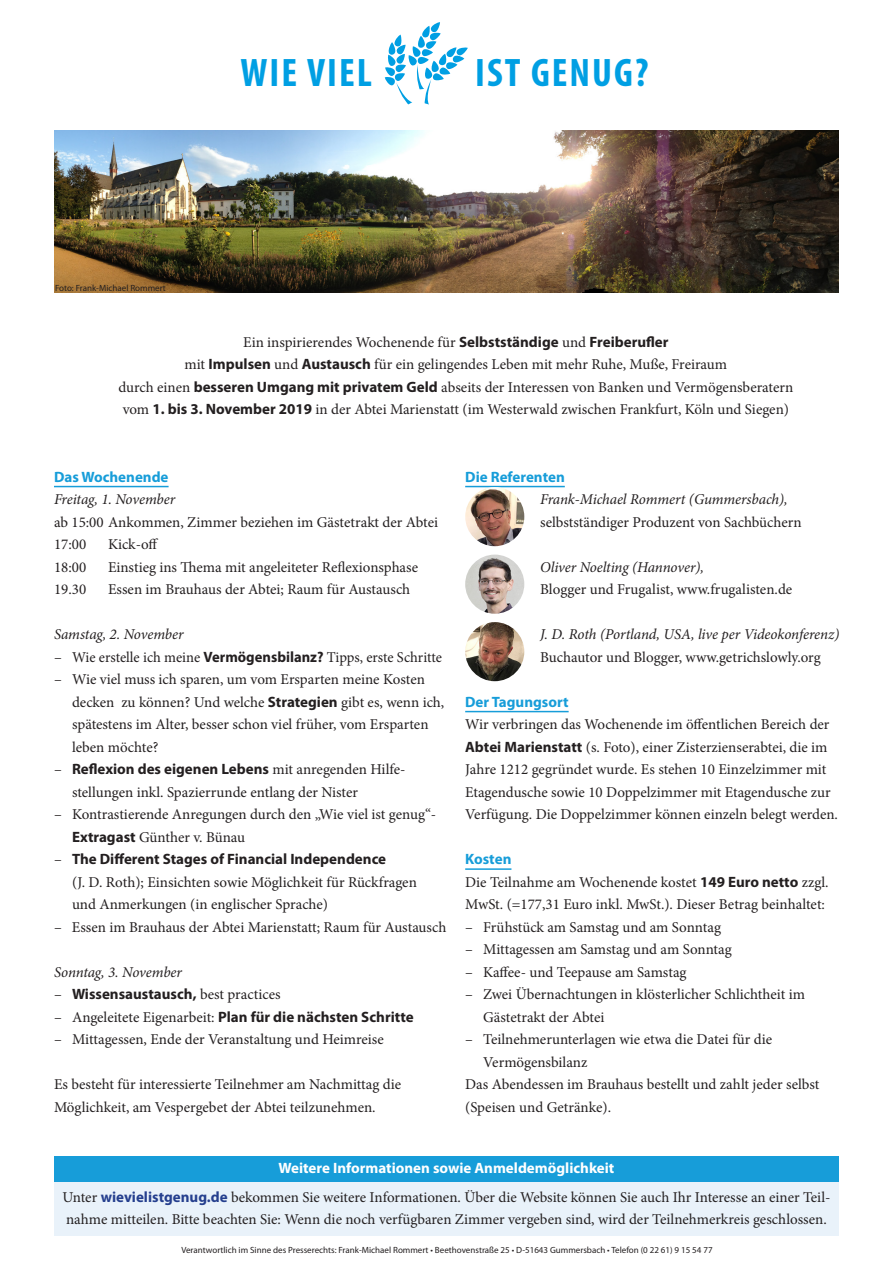
<style>
.page{position:relative;width:893px;height:1263px;background:#fff}
.page>*{position:absolute;margin:0;border:0;box-sizing:border-box;transform-origin:0 0}
.t1{font:700 condensed 39.9px "Myriad Pro";letter-spacing:.05em;color:#009fe3}
.t2{font:15px/22.5px "Minion Pro";color:#231f20}
.t3{font:700 15px "Myriad Pro";color:#231f20}
.t4{font:italic 15px "Minion Pro";letter-spacing:-.01em;color:#231f20}
.t5{font:700 15px "Myriad Pro";color:#179dd9}
.t6{font:700 15px "Myriad Pro";color:#fff}
.t7{font:9px "Myriad Pro";color:#231f20}
.s1{font-family:"Myriad Pro";font-weight:700}
.s2{font-family:"Minion Pro";font-weight:400}
.s3{font-family:"Myriad Pro";font-weight:700;color:#253f8e}
</style>
<div class="page">
<svg style="left:385px;top:22px;width:83px;height:82px"></svg>
<hr style="left:54px;top:486px;width:115px;height:1px;background:#179dd9">
<hr style="left:465px;top:486px;width:100px;height:1px;background:#179dd9">
<hr style="left:465px;top:711px;width:104px;height:1px;background:#179dd9">
<hr style="left:465px;top:868px;width:46px;height:2px;background:#179dd9">
<div style="left:54px;top:1182px;width:785px;height:54px;background:#e9f2fa"></div>
<div style="left:54px;top:1156px;width:785px;height:26px;background:#179dd9"></div>
<img style="left:465px;top:487px;width:59px;height:59px;border-radius:30px">
<img style="left:465px;top:555px;width:59px;height:59px;border-radius:30px">
<img style="left:465px;top:622px;width:59px;height:59px;border-radius:30px">
<img style="left:54px;top:131px;width:785px;height:162px">
<h1 class="t1" style="left:240px;top:48px;width:133px">WIE VIEL</h1>
<h1 class="t1" style="left:475px;top:48px;width:175px">IST GENUG?</h1>
<p class="t7" style="left:55px;top:282px;width:112px">Foto: Frank-Michael Rommert</p>
<p class="t2" style="left:118px;top:331px;width:676px;text-align:center">Ein inspirierendes Wochenende für <span class="s1">Selbstständige</span> und <span class="s1">Freiberufler<br></span>mit <span class="s1">Impulsen</span> und <span class="s1">Austausch</span> für ein gelingendes Leben mit mehr Ruhe, Muße, Freiraum<br>durch einen <span class="s1">besseren Umgang mit privatem Geld</span> abseits der Interessen von Banken und Vermögensberatern vom <span class="s1">1. bis 3. November 2019</span> in der Abtei Marienstatt (im Westerwald zwischen Frankfurt, Köln und Siegen)</p>
<p class="t5" style="left:54px;top:467px;width:116px">Das Wochenende</p>
<p class="t4" style="left:54px;top:489px;width:123px">Freitag, 1. November</p>
<p class="t2" style="left:54px;top:511px;width:386px">ab 15:00 Ankommen, Zimmer beziehen im Gästetrakt der Abtei<br>17:00</p>
<p class="t2" style="left:108px;top:533px;width:52px">Kick-off</p>
<p class="t2" style="left:54px;top:556px;width:34px">18:00</p>
<p class="t2" style="left:108px;top:556px;width:312px">Einstieg ins Thema mit angeleiteter Reflexionsphase</p>
<p class="t2" style="left:54px;top:578px;width:34px">19.30</p>
<p class="t2" style="left:108px;top:578px;width:304px">Essen im Brauhaus der Abtei; Raum für Austausch</p>
<p class="t4" style="left:54px;top:624px;width:131px">Samstag, 2. November</p>
<p class="t2" style="left:54px;top:646px;width:389px">– Wie erstelle ich meine <span class="s1">Vermögensbilanz?</span> Tipps, erste Schritte</p>
<p class="t2" style="left:72px;top:668px;width:374px;text-indent:-18px">– Wie viel muss ich sparen, um vom Ersparten meine Kosten decken zu können? Und welche <span class="s1">Strategien</span> gibt es, wenn ich, spätestens im Alter, besser schon viel früher, vom Ersparten leben möchte?</p>
<p class="t3" style="left:54px;top:759px;width:351px"><span class="s2">–</span> Reflexion des eigenen Lebens <span class="s2">mit anregenden Hilfe-</span></p>
<p class="t2" style="left:72px;top:781px;width:288px">stellungen inkl. Spazierrunde entlang der Nister</p>
<p class="t2" style="left:72px;top:803px;width:366px;text-indent:-18px">– Kontrastierende Anregungen durch den „Wie viel ist genug“-<br><span class="s1">Extragast</span> Günther v. Bünau</p>
<p class="t3" style="left:54px;top:849px;width:334px"><span class="s2">–</span> The Different Stages of Financial Independence</p>
<p class="t2" style="left:72px;top:871px;width:346px">(J. D. Roth); Einsichten sowie Möglichkeit für Rückfragen und Anmerkungen (in englischer Sprache)</p>
<p class="t2" style="left:54px;top:916px;width:394px">– Essen im Brauhaus der Abtei Marienstatt; Raum für Austausch</p>
<p class="t4" style="left:54px;top:961px;width:130px">Sonntag, 3. November</p>
<p class="t3" style="left:54px;top:984px;width:228px"><span class="s2">–</span> Wissensaustausch, <span class="s2">best practices</span></p>
<p class="t3" style="left:54px;top:1007px;width:361px"><span class="s2">– Angeleitete Eigenarbeit:</span> Plan für die nächsten Schritte</p>
<p class="t2" style="left:54px;top:1028px;width:331px">– Mittagessen, Ende der Veranstaltung und Heimreise</p>
<p class="t2" style="left:54px;top:1073px;width:349px">Es besteht für interessierte Teilnehmer am Nachmittag die<br>Möglichkeit, am Vespergebet der Abtei teilzunehmen.</p>
<p class="t5" style="left:465px;top:467px;width:101px">Die Referenten</p>
<p class="t4" style="left:540px;top:489px;width:249px">Frank-Michael Rommert (Gummersbach),</p>
<p class="t2" style="left:540px;top:511px;width:263px">selbstständiger Produzent von Sachbüchern</p>
<p class="t4" style="left:540px;top:556px;width:165px">Oliver Noelting (Hannover),</p>
<p class="t2" style="left:540px;top:578px;width:254px">Blogger und Frugalist, www.frugalisten.de</p>
<p class="t4" style="left:540px;top:624px;width:301px">J. D. Roth (Portland, USA, live per Videokonferenz)</p>
<p class="t2" style="left:540px;top:646px;width:282px">Buchautor und Blogger, www.getrichslowly.org</p>
<p class="t5" style="left:465px;top:692px;width:105px">Der Tagungsort</p>
<p class="t2" style="left:465px;top:713px;width:374px">Wir verbringen das Wochenende im öffentlichen Bereich der <span class="s1">Abtei Marienstatt</span> (s. Foto), einer Zisterzienserabtei, die im Jahre 1212 gegründet wurde. Es stehen 10 Einzelzimmer mit Etagendusche sowie 10 Doppelzimmer mit Etagendusche zur Verfügung. Die Doppelzimmer können einzeln belegt werden.</p>
<p class="t5" style="left:465px;top:849px;width:48px">Kosten</p>
<p class="t2" style="left:465px;top:871px;width:365px">Die Teilnahme am Wochenende kostet <span class="s1">149 Euro netto</span> zzgl.<br>MwSt. (=177,31 Euro inkl. MwSt.). Dieser Betrag beinhaltet:</p>
<p class="t2" style="left:465px;top:916px;width:257px">– Frühstück am Samstag und am Sonntag</p>
<p class="t2" style="left:465px;top:938px;width:268px">– Mittagessen am Samstag und am Sonntag</p>
<p class="t2" style="left:465px;top:961px;width:223px">– Kaffee- und Teepause am Samstag</p>
<p class="t2" style="left:483px;top:983px;width:323px;text-indent:-18px">– Zwei Übernachtungen in klösterlicher Schlichtheit im<br>Gästetrakt der Abtei</p>
<p class="t2" style="left:465px;top:1028px;width:308px">– Teilnehmerunterlagen wie etwa die Datei für die</p>
<p class="t2" style="left:483px;top:1051px;width:106px">Vermögensbilanz</p>
<p class="t2" style="left:465px;top:1073px;width:356px">Das Abendessen im Brauhaus bestellt und zahlt jeder selbst</p>
<p class="t2" style="left:465px;top:1096px;width:147px">(Speisen und Getränke).</p>
<p class="t6" style="left:278px;top:1158px;width:337px">Weitere Informationen sowie Anmeldemöglichkeit</p>
<p class="t2" style="left:63px;top:1186px;width:769px">Unter <span class="s3">wievielistgenug.de</span> bekommen Sie weitere Informationen. Über die Website können Sie auch Ihr Interesse an einer Teil&shy;nahme mitteilen. Bitte beachten Sie: Wenn die noch verfügbaren Zimmer vergeben sind, wird der Teilnehmerkreis geschlossen.</p>
<p class="t7" style="left:181px;top:1244px;width:533px">Verantwortlich im Sinne des Presserechts: Frank-Michael Rommert • Beethovenstraße 25 • D-51643 Gummersbach • Telefon (0 22 61) 9 15 54 77</p>
</div>
